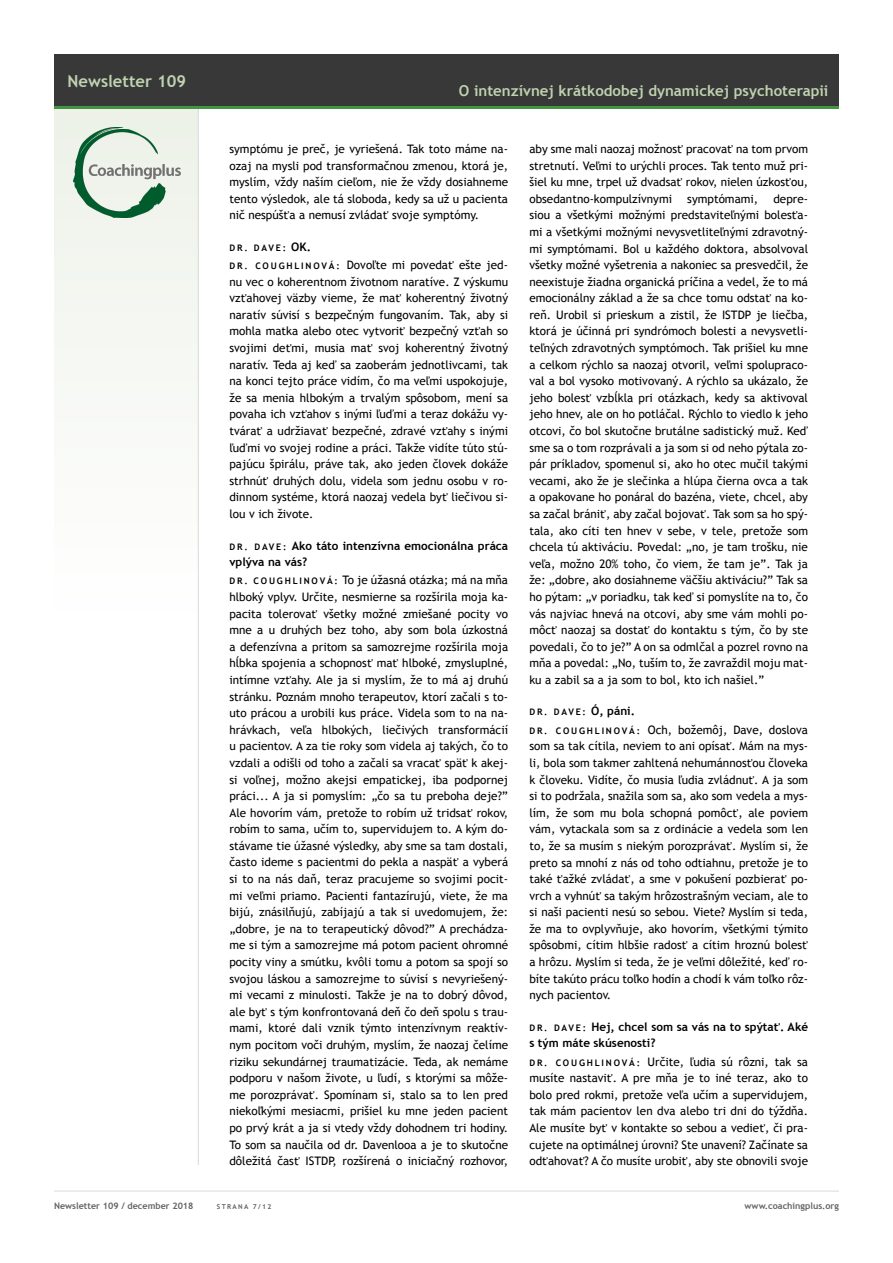
<style>
.page{position:relative;width:893px;height:1263px;background:#fff}
.page>*{position:absolute;margin:0;border:0;box-sizing:border-box;transform-origin:0 0}
.t1{font:700 16.5px "Trebuchet MS";color:#c0d2b0}
.t2{font:700 15px "Trebuchet MS";color:#c0d2b0}
.t3{font:11.7px/16.6px "Trebuchet MS";color:#000;text-align:justify}
.t4{font:700 11.7px/16.6px "Trebuchet MS";color:#000}
.t5{font:700 9px "Trebuchet MS";color:#636362}
.t6{font:700 9px "Trebuchet MS";letter-spacing:.2em;color:#000}
.t7{font:700 6.75px "Trebuchet MS";letter-spacing:.2em;color:#636362}
.s1{font-size:11.7px}
.s2{font-weight:700;font-size:9px}
.s3{font-size:9px}
</style>
<div class="page">
<div style="left:54px;top:106px;width:145px;height:525px;background:#f7f9f5"></div>
<hr style="left:54px;top:1191px;width:785px;height:1px;background:#dadad9">
<hr style="left:198px;top:108px;width:1px;height:1057px;background:#dadad9">
<div style="left:54px;top:54px;width:785px;height:53px;background:#383838"></div>
<hr style="left:54px;top:106px;width:785px;height:3px;background:#449542">
<img style="left:74px;top:127px;width:106px;height:91px">
<h1 class="t1" style="left:68px;top:70px;width:120px">Newsletter 109</h1>
<p class="t2" style="left:459px;top:81px;width:371px">O intenzívnej krátkodobej dynamickej psychoterapii</p>
<p class="t3" style="left:229px;top:141px;width:280px">symptómu je preč, je vyriešená. Tak toto máme na&shy;ozaj na mysli pod transformačnou zmenou, ktorá je, myslím, vždy naším cieľom, nie že vždy dosiahneme tento výsledok, ale tá sloboda, kedy sa už u pacienta nič nespúšťa a nemusí zvládať svoje symptómy.</p>
<p class="t6" style="left:229px;top:242px;width:83px">DR. DAVE: <span class="s1">OK.</span></p>
<p class="t3" style="left:229px;top:257px;width:280px"><span class="s2">D R . C O U G H L I N O V Á :</span> Dovoľte mi povedať ešte jed&shy;nu vec o koherentnom životnom naratíve. Z výskumu vzťahovej väzby vieme, že mať koherentný životný naratív súvisí s bezpečným fungovaním. Tak, aby si mohla matka alebo otec vytvoriť bezpečný vzťah so svojimi deťmi, musia mať svoj koherentný životný naratív. Teda aj keď sa zaoberám jednotlivcami, tak na konci tejto práce vidím, čo ma veľmi uspokojuje, že sa menia hlbokým a trvalým spôsobom, mení sa povaha ich vzťahov s inými ľuďmi a teraz dokážu vy&shy;tvárať a udržiavať bezpečné, zdravé vzťahy s inými ľuďmi vo svojej rodine a práci. Takže vidíte túto stú&shy;pajúcu špirálu, práve tak, ako jeden človek dokáže strhnúť druhých dolu, videla som jednu osobu v ro&shy;dinnom systéme, ktorá naozaj vedela byť liečivou si&shy;lou v ich živote.</p>
<p class="t4" style="left:229px;top:537px;width:280px"><span class="s3">D R . D AV E :</span> Ako táto intenzívna emocionálna práca vplýva na vás?</p>
<p class="t3" style="left:229px;top:572px;width:280px"><span class="s2">D R . C O U G H L I N O V Á :</span> To je úžasná otázka; má na mňa hlboký vplyv. Určite, nesmierne sa rozšírila moja ka&shy;pacita tolerovať všetky možné zmiešané pocity vo mne a u druhých bez toho, aby som bola úzkostná a defenzívna a pritom sa samozrejme rozšírila moja hĺbka spojenia a schopnosť mať hlboké, zmysluplné, intímne vzťahy. Ale ja si myslím, že to má aj druhú stránku. Poznám mnoho terapeutov, ktorí začali s to&shy;uto prácou a urobili kus práce. Videla som to na na&shy;hrávkach, veľa hlbokých, liečivých transformácií u pacientov. A za tie roky som videla aj takých, čo to vzdali a odišli od toho a začali sa vracať späť k akej&shy;si voľnej, možno akejsi empatickej, iba podpornej práci... A ja si pomyslím: „čo sa tu preboha deje?” Ale hovorím vám, pretože to robím už tridsať rokov, robím to sama, učím to, supervidujem to. A kým do&shy;stávame tie úžasné výsledky, aby sme sa tam dostali, často ideme s pacientmi do pekla a naspäť a vyberá si to na nás daň, teraz pracujeme so svojimi pocit&shy;mi veľmi priamo. Pacienti fantazírujú, viete, že ma bijú, znásilňujú, zabíjajú a tak si uvedomujem, že: „dobre, je na to terapeutický dôvod?” A prechádza&shy;me si tým a samozrejme má potom pacient ohromné pocity viny a smútku, kvôli tomu a potom sa spojí so svojou láskou a samozrejme to súvisí s nevyriešený&shy;mi vecami z minulosti. Takže je na to dobrý dôvod, ale byť s tým konfrontovaná deň čo deň spolu s trau&shy;mami, ktoré dali vznik týmto intenzívnym reaktív&shy;nym pocitom voči druhým, myslím, že naozaj čelíme riziku sekundárnej traumatizácie. Teda, ak nemáme podporu v našom živote, u ľudí, s ktorými sa môže&shy;me porozprávať. Spomínam si, stalo sa to len pred niekoľkými mesiacmi, prišiel ku mne jeden pacient po prvý krát a ja si vtedy vždy dohodnem tri hodiny.<br>To som sa naučila od dr. Davenlooa a je to skutočne dôležitá časť ISTDP, rozšírená o iniciačný rozhovor,</p>
<p class="t3" style="left:529px;top:141px;width:280px">aby sme mali naozaj možnosť pracovať na tom prvom stretnutí. Veľmi to urýchli proces. Tak tento muž pri&shy;šiel ku mne, trpel už dvadsať rokov, nielen úzkosťou, obsedantno-kompulzívnymi</p>
<p class="t3" style="left:687px;top:190px;width:72px">symptómami,</p>
<p class="t3" style="left:529px;top:190px;width:280px;text-indent:244px">depre&shy;siou a všetkými možnými predstaviteľnými bolesťa&shy;mi a všetkými možnými nevysvetliteľnými zdravotný&shy;mi symptómami. Bol u každého doktora, absolvoval všetky možné vyšetrenia a nakoniec sa presvedčil, že neexistuje žiadna organická príčina a vedel, že to má emocionálny základ a že sa chce tomu odstať na ko&shy;reň. Urobil si prieskum a zistil, že ISTDP je liečba, ktorá je účinná pri syndrómoch bolesti a nevysvetli&shy;teľných zdravotných symptómoch. Tak prišiel ku mne a celkom rýchlo sa naozaj otvoril, veľmi spolupraco&shy;val a bol vysoko motivovaný. A rýchlo sa ukázalo, že jeho bolesť vzbĺkla pri otázkach, kedy sa aktivoval jeho hnev, ale on ho potláčal. Rýchlo to viedlo k jeho otcovi, čo bol skutočne brutálne sadistický muž. Keď sme sa o tom rozprávali a ja som si od neho pýtala zo&shy;pár príkladov, spomenul si, ako ho otec mučil takými vecami, ako že je slečinka a hlúpa čierna ovca a tak a opakovane ho ponáral do bazéna, viete, chcel, aby sa začal brániť, aby začal bojovať. Tak som sa ho spý&shy;tala, ako cíti ten hnev v sebe, v tele, pretože som chcela tú aktiváciu. Povedal: „no, je tam trošku, nie veľa, možno 20% toho, čo viem, že tam je”. Tak ja že: „dobre, ako dosiahneme väčšiu aktiváciu?” Tak sa ho pýtam: „v poriadku, tak keď si pomyslíte na to, čo vás najviac hnevá na otcovi, aby sme vám mohli po&shy;môcť naozaj sa dostať do kontaktu s tým, čo by ste povedali, čo to je?” A on sa odmlčal a pozrel rovno na mňa a povedal: „No, tuším to, že zavraždil moju mat&shy;ku a zabil sa a ja som to bol, kto ich našiel.”</p>
<p class="t6" style="left:529px;top:707px;width:107px">DR. DAVE: <span class="s1">Ó, páni.</span></p>
<p class="t3" style="left:529px;top:721px;width:280px"><span class="s2">D R . C O U G H L I N O V Á :</span> Och, božemôj, Dave, doslova som sa tak cítila, neviem to ani opísať. Mám na mys&shy;li, bola som takmer zahltená nehumánnosťou človeka k človeku. Vidíte, čo musia ľudia zvládnuť. A ja som si to podržala, snažila som sa, ako som vedela a mys&shy;lím, že som mu bola schopná pomôcť, ale poviem vám, vytackala som sa z ordinácie a vedela som len to, že sa musím s niekým porozprávať. Myslím si, že preto sa mnohí z nás od toho odtiahnu, pretože je to také ťažké zvládať, a sme v pokušení pozbierať po&shy;vrch a vyhnúť sa takým hrôzostrašným veciam, ale to si naši pacienti nesú so sebou. Viete? Myslím si teda, že ma to ovplyvňuje, ako hovorím, všetkými týmito spôsobmi, cítim hlbšie radosť a cítim hroznú bolesť a hrôzu. Myslím si teda, že je veľmi dôležité, keď ro&shy;bíte takúto prácu toľko hodín a chodí k vám toľko rôz&shy;nych pacientov.</p>
<p class="t4" style="left:529px;top:1018px;width:280px"><span class="s3">D R . D AV E :</span> Hej, chcel som sa vás na to spýtať. Aké s tým máte skúsenosti?</p>
<p class="t3" style="left:529px;top:1053px;width:280px"><span class="s2">D R . C O U G H L I N O V Á :</span> Určite, ľudia sú rôzni, tak sa musíte nastaviť. A pre mňa je to iné teraz, ako to bolo pred rokmi, pretože veľa učím a supervidujem, tak mám pacientov len dva alebo tri dni do týždňa.<br>Ale musíte byť v kontakte so sebou a vedieť, či pra&shy;cujete na optimálnej úrovni? Ste unavení? Začínate sa odťahovať? A čo musíte urobiť, aby ste obnovili svoje</p>
<p class="t5" style="left:54px;top:1200px;width:141px">Newsletter 109 / december 2018</p>
<p class="t7" style="left:217px;top:1202px;width:56px">STRANA 7/12</p>
<p class="t5" style="left:745px;top:1200px;width:96px">www.coachingplus.org</p>
</div>
